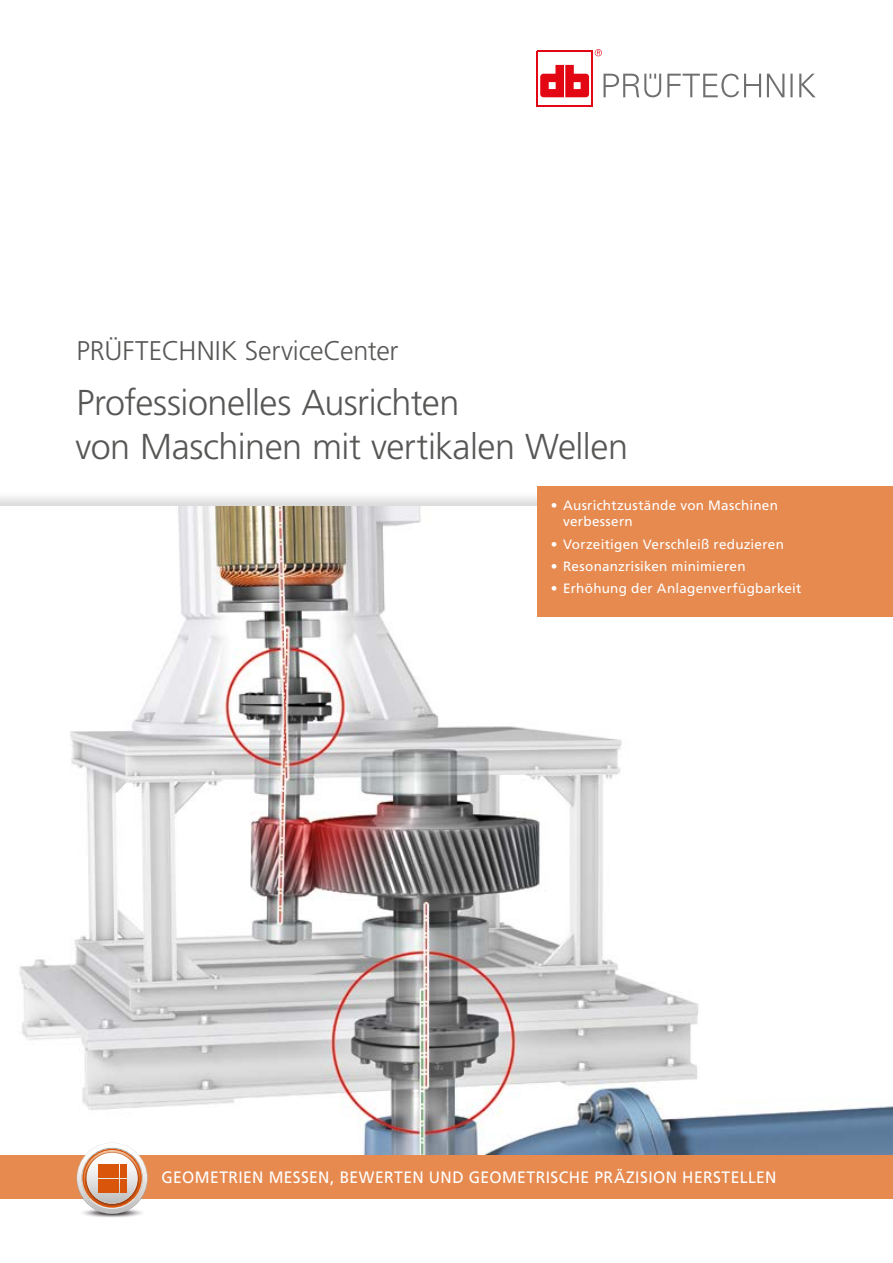
<style>
.page{position:relative;width:893px;height:1263px;background:#fff}
.page>*{position:absolute;margin:0;border:0;box-sizing:border-box;transform-origin:0 0}
.t1{font:300 36px/44.7px "Frutiger";letter-spacing:-.015em;color:#575756}
.t2{font:300 27px "Frutiger";letter-spacing:-.01em;color:#575756}
.t3{font:16.5px "Frutiger";letter-spacing:.025em;color:#fff;scale:.95 1}
.t4{font:13.5px/15.9px "Frutiger";letter-spacing:.02em;color:#fff}
</style>
<div class="page">
<img style="left:19px;top:507px;width:874px;height:648px">
<div style="left:0;top:1155px;width:893px;height:44px;background:#e68a50"></div>
<div style="left:538px;top:486px;width:355px;height:131px;background:#e68a50"></div>
<svg style="left:595px;top:49px;width:7px;height:7px"></svg>
<svg style="left:603px;top:74px;width:213px;height:23px"></svg>
<hr style="left:537px;top:51px;width:55px;height:1px;background:#e30613">
<hr style="left:537px;top:51px;width:1px;height:56px;background:#e30613">
<hr style="left:591px;top:51px;width:1px;height:56px;background:#e30613">
<hr style="left:537px;top:105px;width:55px;height:2px;background:#e30613">
<svg style="left:540px;top:65px;width:49px;height:32px"></svg>
<img style="left:85px;top:1214px;width:55px;height:4px">
<svg style="left:77px;top:1143px;width:71px;height:71px"></svg>
<h2 class="t2" style="left:76px;top:336px;width:324px">PRÜFTECHNIK ServiceCenter</h2>
<h1 class="t1" style="left:75px;top:380px;width:554px">Professionelles Ausrichten<br>von Maschinen mit vertikalen Wellen</h1>
<p class="t4" style="left:563px;top:497px;width:216px;text-indent:-13px">• Ausrichtzustände von Maschinen verbessern</p>
<p class="t4" style="left:551px;top:536px;width:235px">• Vorzeitigen Verschleiß reduzieren</p>
<p class="t4" style="left:551px;top:558px;width:196px">• Resonanzrisiken minimieren</p>
<p class="t4" style="left:551px;top:580px;width:252px">• Erhöhung der Anlagenverfügbarkeit</p>
<p class="t3" style="left:162px;top:1168px;width:649px">GEOMETRIEN MESSEN, BEWERTEN UND GEOMETRISCHE PRÄZISION HERSTELLEN</p>
</div>
